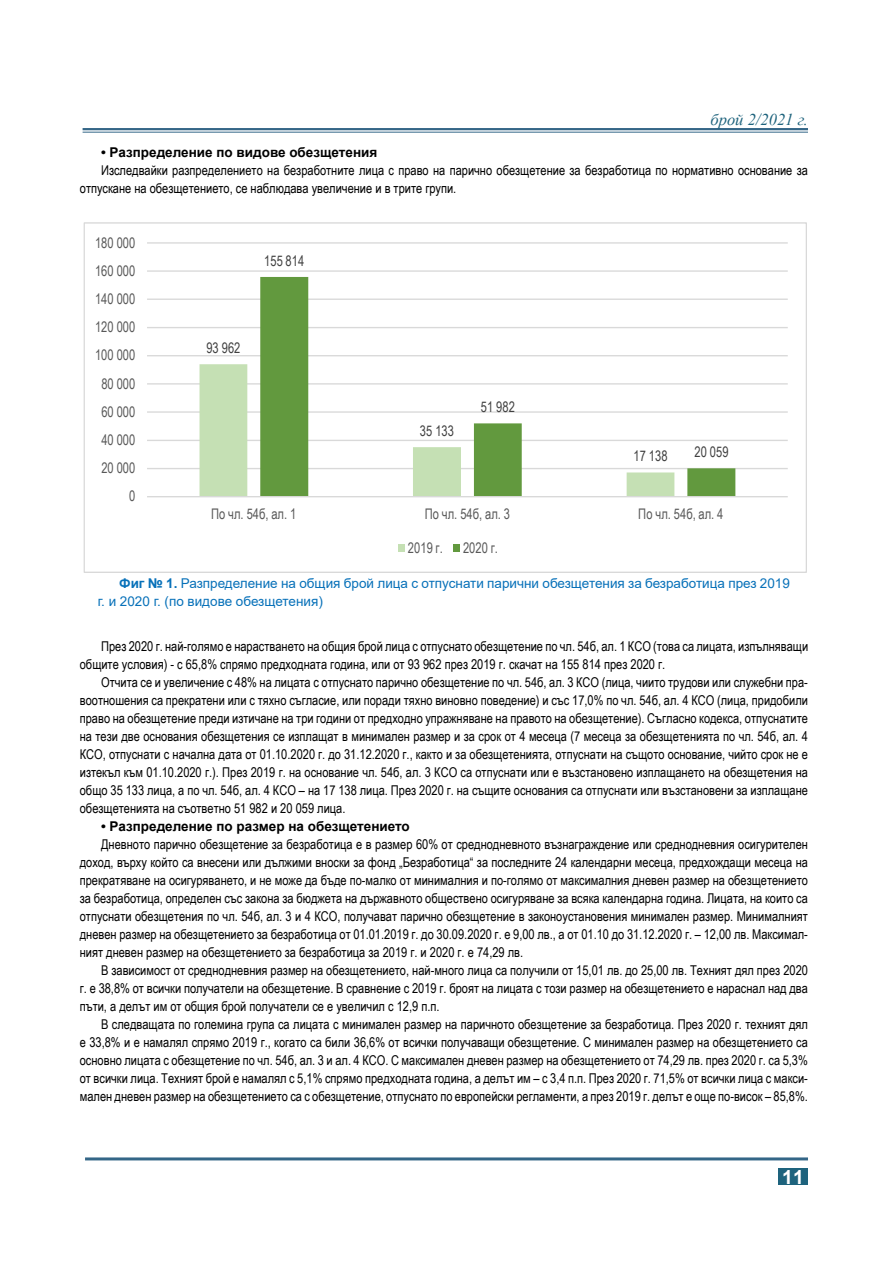
<style>
.page{position:relative;width:893px;height:1263px;background:#fff}
.page>*{position:absolute;margin:0;border:0;box-sizing:border-box;transform-origin:0 0}
.t1{font:700 19.5px "Arial";color:#fff}
.t2{font:italic 16.5px "Times New Roman";color:#1e637d}
.t3{font:14.7px "Arial Narrow";letter-spacing:.005em;color:#595959;scale:.93 1}
.t4{font:14.55px "Arial Narrow";letter-spacing:.005em;color:#595959;scale:.93 1}
.t5{font:14.55px "Arial Narrow";letter-spacing:.005em;color:#404040;scale:.93 1}
.t6{font:13.5px/18px "Arial Narrow";color:#000;text-align:justify}
.t7{font:13.5px/18px "Arial";color:#0871b9}
.t8{font:700 13.5px "Arial";color:#000}
.s1{font-weight:700}
</style>
<div class="page">
<div style="left:778px;top:1168px;width:30px;height:17px;background:#1e637d"></div>
<div style="left:83px;top:128px;width:725px;height:5px;background:#bfced9"></div>
<hr style="left:83px;top:128px;width:725px;height:2px;background:#346687">
<hr style="left:83px;top:132px;width:725px;height:1px;background:#346687">
<hr style="left:85px;top:1157px;width:723px;height:3px;background:#346687">
<hr style="left:147px;top:468px;width:641px;height:1px;background:#d9d9d9">
<hr style="left:147px;top:440px;width:641px;height:1px;background:#d9d9d9">
<hr style="left:147px;top:411px;width:641px;height:2px;background:#d9d9d9">
<hr style="left:147px;top:383px;width:641px;height:1px;background:#d9d9d9">
<hr style="left:147px;top:355px;width:641px;height:1px;background:#d9d9d9">
<hr style="left:147px;top:327px;width:641px;height:1px;background:#d9d9d9">
<hr style="left:147px;top:299px;width:641px;height:1px;background:#d9d9d9">
<hr style="left:147px;top:270px;width:641px;height:2px;background:#d9d9d9">
<hr style="left:147px;top:242px;width:641px;height:2px;background:#d9d9d9">
<svg style="left:200px;top:364px;width:60px;height:132px;fill:#c5e0b4"></svg>
<svg style="left:260px;top:277px;width:475px;height:219px"></svg>
<hr style="left:147px;top:496px;width:641px;height:1px;background:#d9d9d9">
<div style="left:398px;top:544px;width:7px;height:7px;background:#c5e0b4"></div>
<div style="left:453px;top:544px;width:7px;height:7px;background:#62993e"></div>
<p class="t2" style="left:710px;top:108px;width:99px">брой 2/2021 г.</p>
<p class="t8" style="left:101px;top:142px;width:278px">• Разпределение по видове обезщетения</p>
<p class="t6" style="left:80px;top:160px;width:730px;text-indent:21px">Изследвайки разпределението на безработните лица с право на парично обезщетение за безработица по нормативно основание за отпускане на обезщетението, се наблюдава увеличение и в трите групи.</p>
<p class="t4" style="left:95px;top:232px;width:44px">180 000</p>
<p class="t4" style="left:95px;top:260px;width:44px">160 000</p>
<p class="t3" style="left:95px;top:288px;width:44px">140 000</p>
<p class="t4" style="left:95px;top:316px;width:44px">120 000</p>
<p class="t4" style="left:95px;top:345px;width:44px">100 000</p>
<p class="t3" style="left:101px;top:373px;width:38px">80 000</p>
<p class="t3" style="left:101px;top:401px;width:38px">60 000</p>
<p class="t4" style="left:101px;top:429px;width:38px">40 000</p>
<p class="t4" style="left:101px;top:457px;width:38px">20 000</p>
<p class="t3" style="left:129px;top:485px;width:8px">0</p>
<p class="t5" style="left:264px;top:250px;width:45px">155 814</p>
<p class="t5" style="left:206px;top:337px;width:38px">93 962</p>
<p class="t5" style="left:420px;top:420px;width:38px">35 133</p>
<p class="t5" style="left:481px;top:396px;width:38px">51 982</p>
<p class="t5" style="left:634px;top:445px;width:38px">17 138</p>
<p class="t5" style="left:694px;top:441px;width:38px">20 059</p>
<p class="t4" style="left:211px;top:503px;width:93px">По чл. 54б, ал. 1</p>
<p class="t4" style="left:425px;top:503px;width:93px">По чл. 54б, ал. 3</p>
<p class="t4" style="left:638px;top:503px;width:93px">По чл. 54б, ал. 4</p>
<p class="t3" style="left:408px;top:537px;width:39px">2019 г.</p>
<p class="t3" style="left:463px;top:537px;width:39px">2020 г.</p>
<p class="t7" style="left:98px;top:574px;width:694px;text-indent:21px"><span class="s1">Фиг № 1.</span> Разпределение на общия брой лица с отпуснати парични обезщетения за безработица през 2019 г. и 2020 г. (по видове обезщетения)</p>
<p class="t6" style="left:80px;top:637px;width:730px;text-indent:21px">През 2020 г. най-голямо е нарастването на общия брой лица с отпуснато обезщетение по чл. 54б, ал. 1 КСО (това са лицата, изпълняващи общите условия) - с 65,8% спрямо предходната година, или от 93 962 през 2019 г. скачат на 155 814 през 2020 г.</p>
<p class="t6" style="left:80px;top:673px;width:730px;text-indent:21px">Отчита се и увеличение с 48% на лицата с отпуснато парично обезщетение по чл. 54б, ал. 3 КСО (лица, чиито трудови или служебни пра&shy;воотношения са прекратени или с тяхно съгласие, или поради тяхно виновно поведение) и със 17,0% по чл. 54б, ал. 4 КСО (лица, придобили право на обезщетение преди изтичане на три години от предходно упражняване на правото на обезщетение). Съгласно кодекса, отпуснатите на тези две основания обезщетения се изплащат в минимален размер и за срок от 4 месеца (7 месеца за обезщетенията по чл. 54б, ал. 4<br>КСО, отпуснати с начална дата от 01.10.2020 г. до 31.12.2020 г., както и за обезщетенията, отпуснати на същото основание, чийто срок не е изтекъл към 01.10.2020 г.). През 2019 г. на основание чл. 54б, ал. 3 КСО са отпуснати или е възстановено изплащането на обезщетения на общо 35 133 лица, а по чл. 54б, ал. 4 КСО – на 17 138 лица. През 2020 г. на същите основания са отпуснати или възстановени за изплащане обезщетенията на съответно 51 982 и 20 059 лица.</p>
<p class="t8" style="left:101px;top:816px;width:310px">• Разпределение по размер на обезщетението</p>
<p class="t6" style="left:80px;top:834px;width:730px;text-indent:21px">Дневното парично обезщетение за безработица е в размер 60% от среднодневното възнаграждение или среднодневния осигурителен доход, върху който са внесени или дължими вноски за фонд „Безработица“ за последните 24 календарни месеца, предхождащи месеца на прекратяване на осигуряването, и не може да бъде по-малко от минималния и по-голямо от максималния дневен размер на обезщетението за безработица, определен със закона за бюджета на държавното обществено осигуряване за всяка календарна година. Лицата, на които са отпуснати обезщетения по чл. 54б, ал. 3 и 4 КСО, получават парично обезщетение в законоустановения минимален размер. Минималният дневен размер на обезщетението за безработица от 01.01.2019 г. до 30.09.2020 г. е 9,00 лв., а от 01.10 до 31.12.2020 г. – 12,00 лв. Максимал&shy;ният дневен размер на обезщетението за безработица за 2019 г. и 2020 г. е 74,29 лв.</p>
<p class="t6" style="left:80px;top:960px;width:730px;text-indent:21px">В зависимост от среднодневния размер на обезщетението, най-много лица са получили от 15,01 лв. до 25,00 лв. Техният дял през 2020 г. е 38,8% от всички получатели на обезщетение. В сравнение с 2019 г. броят на лицата с този размер на обезщетението е нараснал над два пъти, а делът им от общия брой получатели се е увеличил с 12,9 п.п.</p>
<p class="t6" style="left:80px;top:1014px;width:730px;text-indent:21px">В следващата по големина група са лицата с минимален размер на паричното обезщетение за безработица. През 2020 г. техният дял е 33,8% и е намалял спрямо 2019 г., когато са били 36,6% от всички получаващи обезщетение. С минимален размер на обезщетението са основно лицата с обезщетение по чл. 54б, ал. 3 и ал. 4 КСО. С максимален дневен размер на обезщетението от 74,29 лв. през 2020 г. са 5,3% от всички лица. Техният брой е намалял с 5,1% спрямо предходната година, а делът им – с 3,4 п.п. През 2020 г. 71,5% от всички лица с макси&shy;мален дневен размер на обезщетението са с обезщетение, отпуснато по европейски регламенти, а през 2019 г. делът е още по-висок – 85,8%.</p>
<h1 class="t1" style="left:782px;top:1163px;width:23px">11</h1>
</div>
